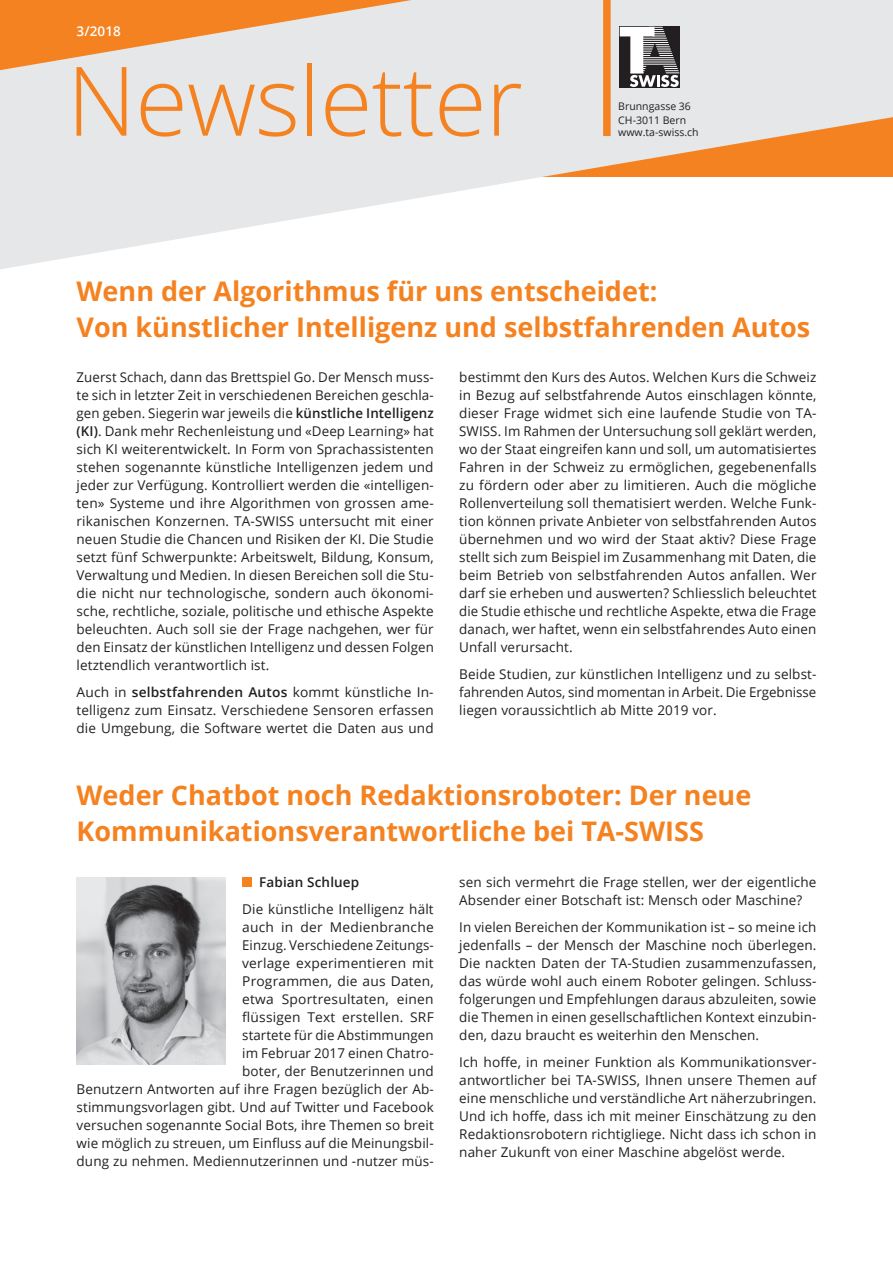
<style>
.page{position:relative;width:893px;height:1263px;background:#fff}
.page>*{position:absolute;margin:0;border:0;box-sizing:border-box;transform-origin:0 0}
.t1{font:300 96px "Open Sans";letter-spacing:-.01em;color:#f58220}
.t2{font:700 27px/36px "Open Sans";color:#f58220}
.t3{font:13.5px/18px "Open Sans";letter-spacing:.01em;color:#231f20;text-align:justify}
.t4{font:600 13.5px "Open Sans";letter-spacing:.01em;color:#231f20}
.t5{font:600 13.5px "Open Sans";color:#fff}
.t6{font:10.5px/13.4px "Open Sans";color:#231f20}
.s1{font-weight:600}
</style>
<div class="page">
<svg style="left:0;top:0;width:893px;height:269px;fill:#e6e7e9"></svg>
<svg style="left:619px;top:26px;width:61px;height:62px"></svg>
<svg style="left:620px;top:27px;width:59px;height:60px"></svg>
<div style="left:603px;top:0;width:8px;height:136px;background:#f58220"></div>
<div style="left:242px;top:877px;width:10px;height:9px;background:#f58220"></div>
<img style="left:77px;top:877px;width:148px;height:187px">
<p class="t5" style="left:77px;top:22px;width:46px">3/2018</p>
<h1 class="t1" style="left:67px;top:35px;width:458px">Newsletter</h1>
<p class="t6" style="left:618px;top:100px;width:74px">Brunngasse 36<br>CH-3011 Bern</p>
<p class="t6" style="left:618px;top:125px;width:82px">www.ta-swiss.ch</p>
<h2 class="t2" style="left:77px;top:273px;width:735px">Wenn der Algorithmus für uns entscheidet:<br>Von künstlicher Intelligenz und selbstfahrenden Autos</h2>
<p class="t3" style="left:77px;top:368px;width:359px">Zuerst Schach, dann das Brettspiel Go. Der Mensch muss&shy;te sich in letzter Zeit in verschiedenen Bereichen geschla&shy;gen geben. Siegerin war jeweils die <span class="s1">künstliche Intelligenz (KI)</span>. Dank mehr Rechenleistung und «Deep Learning» hat sich KI weiterentwickelt. In Form von Sprachassistenten stehen sogenannte künstliche Intelligenzen jedem und jeder zur Verfügung. Kontrolliert werden die «intelligen&shy;ten» Systeme und ihre Algorithmen von grossen ame&shy;rikanischen Konzernen. TA-SWISS untersucht mit einer neuen Studie die Chancen und Risiken der KI. Die Studie setzt fünf Schwerpunkte: Arbeitswelt, Bildung, Konsum, Verwaltung und Medien. In diesen Bereichen soll die Stu&shy;die nicht nur technologische, sondern auch ökonomi&shy;sche, rechtliche, soziale, politische und ethische Aspekte beleuchten. Auch soll sie der Frage nachgehen, wer für den Einsatz der künstlichen Intelligenz und dessen Folgen letztendlich verantwortlich ist.</p>
<p class="t3" style="left:77px;top:683px;width:359px">Auch in <span class="s1">selbstfahrenden Autos</span> kommt künstliche In&shy;telligenz zum Einsatz. Verschiedene Sensoren erfassen die Umgebung, die Software wertet die Daten aus und</p>
<p class="t3" style="left:459px;top:368px;width:359px">bestimmt den Kurs des Autos. Welchen Kurs die Schweiz in Bezug auf selbstfahrende Autos einschlagen könnte, dieser Frage widmet sich eine laufende Studie von TA-SWISS. Im Rahmen der Untersuchung soll geklärt werden, wo der Staat eingreifen kann und soll, um automatisiertes Fahren in der Schweiz zu ermöglichen, gegebenenfalls zu fördern oder aber zu limitieren. Auch die mögliche Rollenverteilung soll thematisiert werden. Welche Funk&shy;tion können private Anbieter von selbstfahrenden Autos übernehmen und wo wird der Staat aktiv? Diese Frage stellt sich zum Beispiel im Zusammenhang mit Daten, die beim Betrieb von selbstfahrenden Autos anfallen. Wer darf sie erheben und auswerten? Schliesslich beleuchtet die Studie ethische und rechtliche Aspekte, etwa die Frage danach, wer haftet, wenn ein selbstfahrendes Auto einen Unfall verursacht.</p>
<p class="t3" style="left:459px;top:665px;width:359px">Beide Studien, zur künstlichen Intelligenz und zu selbst&shy;fahrenden Autos, sind momentan in Arbeit. Die Ergebnisse liegen voraussichtlich ab Mitte 2019 vor.</p>
<h2 class="t2" style="left:77px;top:777px;width:676px">Weder Chatbot noch Redaktionsroboter: Der neue<br>Kommunikationsverantwortliche bei TA-SWISS</h2>
<p class="t4" style="left:259px;top:872px;width:102px">Fabian Schluep</p>
<p class="t3" style="left:77px;top:899px;width:359px;text-align:right">Die künstliche Intelligenz hält<br>auch in der Medienbranche<br>Einzug. Verschiedene Zeitungs-<br>verlage experimentieren mit<br>Programmen, die aus Daten,<br>etwa Sportresultaten, einen<br>flüssigen Text erstellen. SRF<br>startete für die Abstimmungen<br>im Februar 2017 einen Chatro-<br>boter, der Benutzerinnen und<br>Benutzern Antworten auf ihre Fragen bezüglich der Ab&shy;stimmungsvorlagen gibt. Und auf Twitter und Facebook versuchen sogenannte Social Bots, ihre Themen so breit wie möglich zu streuen, um Einfluss auf die Meinungsbil&shy;dung zu nehmen. Mediennutzerinnen und -nutzer müs-</p>
<p class="t3" style="left:459px;top:872px;width:359px">sen sich vermehrt die Frage stellen, wer der eigentliche<br>Absender einer Botschaft ist: Mensch oder Maschine?</p>
<p class="t3" style="left:459px;top:917px;width:359px">In vielen Bereichen der Kommunikation ist – so meine ich jedenfalls – der Mensch der Maschine noch überlegen.<br>Die nackten Daten der TA-Studien zusammenzufassen, das würde wohl auch einem Roboter gelingen. Schluss&shy;folgerungen und Empfehlungen daraus abzuleiten, sowie die Themen in einen gesellschaftlichen Kontext einzubin&shy;den, dazu braucht es weiterhin den Menschen.</p>
<p class="t3" style="left:459px;top:1052px;width:359px">Ich hoffe, in meiner Funktion als Kommunikationsver&shy;antwortlicher bei TA-SWISS, Ihnen unsere Themen auf eine menschliche und verständliche Art näherzubringen.<br>Und ich hoffe, dass ich mit meiner Einschätzung zu den Redaktionsrobotern richtigliege. Nicht dass ich schon in naher Zukunft von einer Maschine abgelöst werde.</p>
</div>
